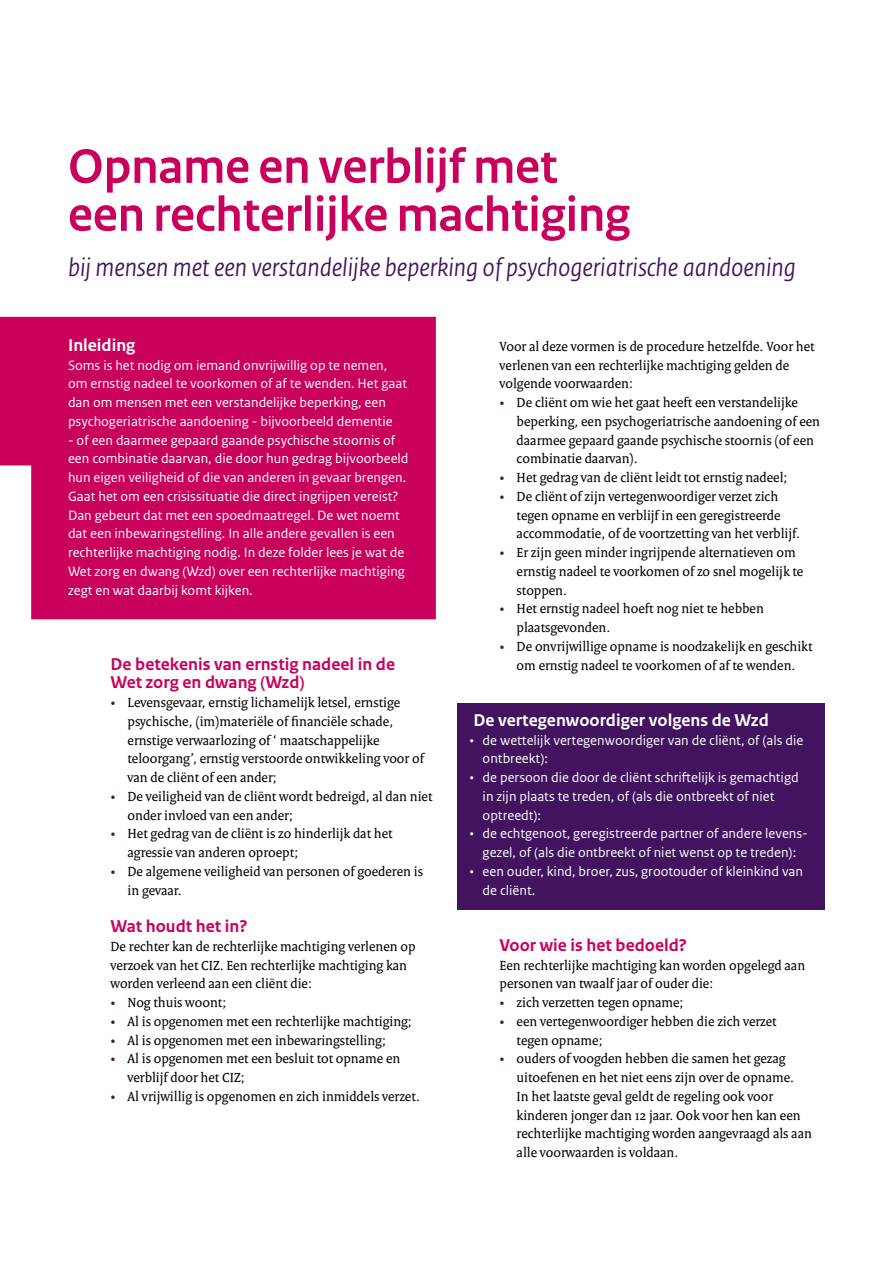
<style>
.page{position:relative;width:893px;height:1263px;background:#fff}
.page>*{position:absolute;margin:0;border:0;box-sizing:border-box;transform-origin:0 0}
.H1_-_Heading_robijnr{font:700 51px/48px "Rijksoverheid Sans Heading";color:#ca005d}
.H1_-_Hoofdkop{font:italic 27px "Rijksoverheid Sans Heading";color:#42145f}
.H3_-_Tussenkopje_12p{font:700 18px/18.8px "Rijksoverheid Sans Text";color:#ca005d}
.H2_paars_gearceerde{font:700 18px "Rijksoverheid Sans Text";color:#fff}
.H2_-_Tussenkop_diap{font:700 18px "Rijksoverheid Sans Text";color:#fff}
.P_-_Body_Serif_9_5pt{font:14.25px/18.8px "Rijksoverheid Serif";color:#000}
.P_-_Inleiding_diap{font:14.25px/18.8px "Rijksoverheid Sans Text";color:#fff}
.s1{color:#42145f}
</style>
<div class="page">
<div style="left:0;top:317px;width:436px;height:302px;background:#ca005d"></div>
<div style="left:457px;top:703px;width:368px;height:26px;background:#42145f"></div>
<div style="left:457px;top:720px;width:368px;height:59px;background:#42145f"></div>
<div style="left:457px;top:758px;width:368px;height:77px;background:#42145f"></div>
<div style="left:457px;top:814px;width:368px;height:59px;background:#42145f"></div>
<div style="left:457px;top:852px;width:368px;height:58px;background:#42145f"></div>
<p class="H1_-_Heading_robijnr" style="left:68px;top:143px;width:564px">Opname en verblijf met een rechterlijke machtiging</p>
<h1 class="H1_-_Hoofdkop" style="left:68px;top:252px;width:729px">bij mensen met een verstandelijke beperking of psychogeriatrische aandoening</h1>
<h1 class="H2_-_Tussenkop_diap" style="left:68px;top:335px;width:69px">Inleiding</h1>
<h2 class="P_-_Inleiding_diap" style="left:68px;top:356px;width:341px">Soms is het nodig om iemand onvrijwillig op te nemen, om ernstig nadeel te voorkomen of af te wenden. Het gaat dan om mensen met een verstandelijke beperking, een psychogeriatrische aandoening - bijvoorbeeld dementie</h2>
<h2 class="P_-_Inleiding_diap" style="left:68px;top:431px;width:342px">- of een daarmee gepaard gaande psychische stoornis of een combinatie daarvan, die door hun gedrag bijvoorbeeld hun eigen veiligheid of die van anderen in gevaar brengen.<br>Gaat het om een crisissituatie die direct ingrijpen vereist?<br>Dan gebeurt dat met een spoedmaatregel. De wet noemt dat een inbewaringstelling. In alle andere gevallen is een rechterlijke machtiging nodig. In deze folder lees je wat de Wet zorg en dwang (Wzd) over een rechterlijke machtiging zegt en wat daarbij komt kijken.</h2>
<h3 class="H3_-_Tussenkopje_12p" style="left:111px;top:655px;width:286px">De betekenis van ernstig nadeel in de<br>Wet zorg en dwang (Wzd)</h3>
<h3 class="P_-_Body_Serif_9_5pt" style="left:128px;top:693px;width:298px;text-indent:-17px"><span class="s1">•</span> Levensgevaar, ernstig lichamelijk letsel, ernstige psychische, (im)materiële of financiële schade, ernstige verwaarlozing of ‘ maatschappelijke teloorgang’, ernstig verstoorde ontwikkeling voor of van de cliënt of een ander;</h3>
<h3 class="P_-_Body_Serif_9_5pt" style="left:128px;top:787px;width:306px;text-indent:-17px"><span class="s1">•</span> De veiligheid van de cliënt wordt bedreigd, al dan niet onder invloed van een ander;</h3>
<h3 class="P_-_Body_Serif_9_5pt" style="left:128px;top:824px;width:267px;text-indent:-17px"><span class="s1">•</span> Het gedrag van de cliënt is zo hinderlijk dat het agressie van anderen oproept;</h3>
<h3 class="P_-_Body_Serif_9_5pt" style="left:128px;top:862px;width:297px;text-indent:-17px"><span class="s1">•</span> De algemene veiligheid van personen of goederen is in gevaar.</h3>
<h3 class="H3_-_Tussenkopje_12p" style="left:111px;top:917px;width:139px">Wat houdt het in?</h3>
<h3 class="P_-_Body_Serif_9_5pt" style="left:111px;top:937px;width:306px">De rechter kan de rechterlijke machtiging verlenen op verzoek van het CIZ. Een rechterlijke machtiging kan worden verleend aan een cliënt die:</h3>
<h3 class="P_-_Body_Serif_9_5pt" style="left:111px;top:993px;width:117px"><span class="s1">•</span> Nog thuis woont;</h3>
<h3 class="P_-_Body_Serif_9_5pt" style="left:111px;top:1012px;width:303px"><span class="s1">•</span> Al is opgenomen met een rechterlijke machtiging;</h3>
<h3 class="P_-_Body_Serif_9_5pt" style="left:111px;top:1031px;width:277px"><span class="s1">•</span> Al is opgenomen met een inbewaringstelling;</h3>
<h3 class="P_-_Body_Serif_9_5pt" style="left:128px;top:1049px;width:274px;text-indent:-17px"><span class="s1">•</span> Al is opgenomen met een besluit tot opname en verblijf door het CIZ;</h3>
<h3 class="P_-_Body_Serif_9_5pt" style="left:111px;top:1087px;width:311px"><span class="s1">•</span> Al vrijwillig is opgenomen en zich inmiddels verzet.</h3>
<h3 class="P_-_Body_Serif_9_5pt" style="left:500px;top:337px;width:316px">Voor al deze vormen is de procedure hetzelfde. Voor het verlenen van een rechterlijke machtiging gelden de volgende voorwaarden:</h3>
<h3 class="P_-_Body_Serif_9_5pt" style="left:517px;top:393px;width:305px;text-indent:-17px"><span class="s1">•</span> De cliënt om wie het gaat heeft een verstandelijke beperking, een psychogeriatrische aandoening of een daarmee gepaard gaande psychische stoornis (of een combinatie daarvan).</h3>
<h3 class="P_-_Body_Serif_9_5pt" style="left:500px;top:468px;width:289px"><span class="s1">•</span> Het gedrag van de cliënt leidt tot ernstig nadeel;</h3>
<h3 class="P_-_Body_Serif_9_5pt" style="left:517px;top:487px;width:285px;text-indent:-17px"><span class="s1">•</span> De cliënt of zijn vertegenwoordiger verzet zich tegen opname en verblijf in een geregistreerde accommodatie, of de voortzetting van het verblijf.</h3>
<h3 class="P_-_Body_Serif_9_5pt" style="left:517px;top:543px;width:288px;text-indent:-17px"><span class="s1">•</span> Er zijn geen minder ingrijpende alternatieven om ernstig nadeel te voorkomen of zo snel mogelijk te stoppen.</h3>
<h3 class="P_-_Body_Serif_9_5pt" style="left:517px;top:599px;width:249px;text-indent:-17px"><span class="s1">•</span> Het ernstig nadeel hoeft nog niet te hebben plaatsgevonden.</h3>
<h3 class="P_-_Body_Serif_9_5pt" style="left:500px;top:637px;width:314px;text-align:center"><span class="s1">•</span> De onvrijwillige opname is noodzakelijk en geschikt om ernstig nadeel te voorkomen of af te wenden.</h3>
<p class="H2_paars_gearceerde" style="left:473px;top:710px;width:297px">De vertegenwoordiger volgens de Wzd</p>
<p class="P_-_Inleiding_diap" style="left:483px;top:731px;width:322px;text-indent:-13px">• de wettelijk vertegenwoordiger van de cliënt, of (als die ontbreekt):</p>
<p class="P_-_Inleiding_diap" style="left:483px;top:768px;width:318px;text-indent:-13px">• de persoon die door de cliënt schriftelijk is gemachtigd in zijn plaats te treden, of (als die ontbreekt of niet optreedt):</p>
<p class="P_-_Inleiding_diap" style="left:470px;top:825px;width:340px;text-align:center">• de echtgenoot, geregistreerde partner of andere levens&shy;gezel, of (als die ontbreekt of niet wenst op te treden):</p>
<p class="P_-_Inleiding_diap" style="left:483px;top:862px;width:322px;text-indent:-13px">• een ouder, kind, broer, zus, grootouder of kleinkind van de cliënt.</p>
<h3 class="H3_-_Tussenkopje_12p" style="left:500px;top:936px;width:189px">Voor wie is het bedoeld?</h3>
<h3 class="P_-_Body_Serif_9_5pt" style="left:500px;top:956px;width:307px">Een rechterlijke machtiging kan worden opgelegd aan personen van twaalf jaar of ouder die:</h3>
<h3 class="P_-_Body_Serif_9_5pt" style="left:500px;top:993px;width:185px"><span class="s1">•</span> zich verzetten tegen opname;</h3>
<h3 class="P_-_Body_Serif_9_5pt" style="left:517px;top:1012px;width:262px;text-indent:-17px"><span class="s1">•</span> een vertegenwoordiger hebben die zich verzet tegen opname;</h3>
<h3 class="P_-_Body_Serif_9_5pt" style="left:517px;top:1049px;width:297px;text-indent:-17px"><span class="s1">•</span> ouders of voogden hebben die samen het gezag uitoefenen en het niet eens zijn over de opname.<br>In het laatste geval geldt de regeling ook voor kinderen jonger dan 12 jaar. Ook voor hen kan een rechterlijke machtiging worden aangevraagd als aan alle voorwaarden is voldaan.</h3>
</div>
